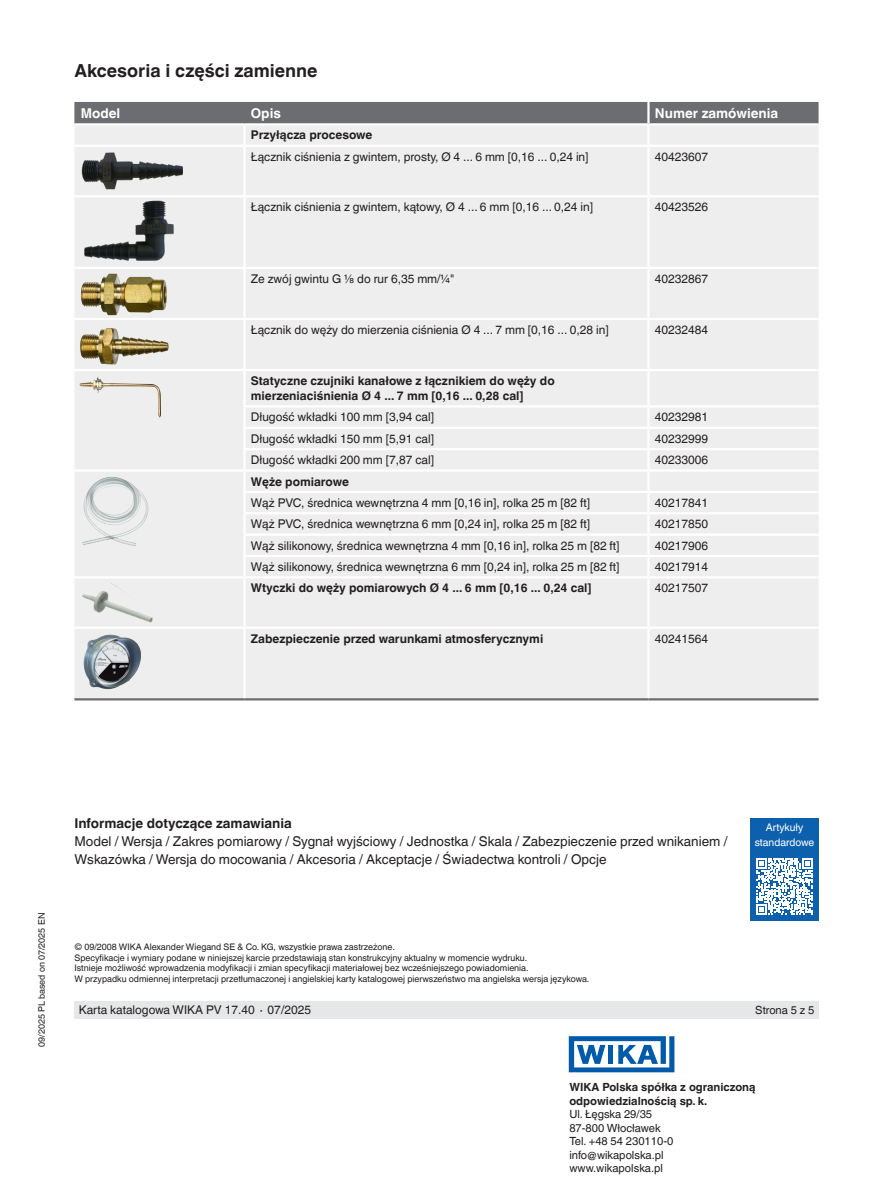
<style>
.page{position:relative;width:893px;height:1188px;background:#fff}
.page>*{position:absolute;margin:0;border:0;box-sizing:border-box;transform-origin:0 0}
.t1{font:700 18px "Helvetica World";color:#231f20}
.t2{font:13.5px/18px "Helvetica World";color:#231f20}
.t3{font:700 13.5px "Helvetica World";color:#231f20}
.t4{font:700 13.5px "Helvetica World";color:#fff}
.t5{font:12px "Helvetica World";color:#231f20}
.t6{font:700 12px/15px "Helvetica World";color:#231f20}
.t7{font:11.25px/13.5px "Helvetica World";color:#231f20}
.t8{font:700 11.25px/13.5px "Helvetica World";color:#231f20}
.t9{font:10.5px/15px "Helvetica World";color:#fff;text-align:center}
.t10{font:9px/10.5px "Helvetica World";color:#231f20}
</style>
<div class="page">
<div style="left:74px;top:1001px;width:745px;height:17px;background:#e6e7e9"></div>
<svg style="left:569px;top:1036px;width:105px;height:36px"></svg>
<div style="left:74px;top:102px;width:745px;height:21px;background:#6c6d70"></div>
<div style="left:75px;top:126px;width:743px;height:572px;background:#eeeeef"></div>
<hr style="left:647px;top:102px;width:3px;height:21px;background:#fff">
<hr style="left:74px;top:145px;width:170px;height:2px;background:#fff">
<hr style="left:74px;top:195px;width:170px;height:2px;background:#fff">
<hr style="left:647px;top:126px;width:3px;height:19px;background:#fff">
<hr style="left:647px;top:269px;width:3px;height:49px;background:#fff">
<hr style="left:243px;top:320px;width:3px;height:49px;background:#fff">
<hr style="left:647px;top:320px;width:3px;height:49px;background:#fff">
<hr style="left:74px;top:369px;width:170px;height:2px;background:#fff">
<hr style="left:244px;top:145px;width:404px;height:2px;background:#fff">
<hr style="left:648px;top:145px;width:171px;height:2px;background:#fff">
<hr style="left:647px;top:147px;width:3px;height:48px;background:#fff">
<hr style="left:244px;top:369px;width:404px;height:2px;background:#fff">
<hr style="left:243px;top:371px;width:3px;height:34px;background:#fff">
<hr style="left:648px;top:369px;width:171px;height:2px;background:#fff">
<hr style="left:647px;top:371px;width:3px;height:34px;background:#fff">
<hr style="left:243px;top:405px;width:405px;height:3px;background:#fff">
<hr style="left:243px;top:408px;width:3px;height:19px;background:#fff">
<hr style="left:648px;top:405px;width:171px;height:3px;background:#fff">
<hr style="left:647px;top:408px;width:3px;height:19px;background:#fff">
<hr style="left:243px;top:427px;width:405px;height:2px;background:#fff">
<hr style="left:243px;top:429px;width:3px;height:19px;background:#fff">
<hr style="left:648px;top:427px;width:171px;height:2px;background:#fff">
<hr style="left:647px;top:429px;width:3px;height:19px;background:#fff">
<hr style="left:244px;top:195px;width:404px;height:2px;background:#fff">
<hr style="left:648px;top:195px;width:171px;height:2px;background:#fff">
<hr style="left:647px;top:197px;width:3px;height:70px;background:#fff">
<hr style="left:243px;top:448px;width:405px;height:2px;background:#fff">
<hr style="left:243px;top:450px;width:3px;height:19px;background:#fff">
<hr style="left:648px;top:448px;width:171px;height:2px;background:#fff">
<hr style="left:647px;top:450px;width:3px;height:19px;background:#fff">
<hr style="left:244px;top:318px;width:404px;height:2px;background:#fff">
<hr style="left:648px;top:318px;width:171px;height:2px;background:#fff">
<hr style="left:244px;top:469px;width:404px;height:3px;background:#fff">
<hr style="left:648px;top:469px;width:171px;height:3px;background:#fff">
<hr style="left:647px;top:472px;width:3px;height:19px;background:#fff">
<hr style="left:243px;top:491px;width:405px;height:2px;background:#fff">
<hr style="left:648px;top:491px;width:171px;height:2px;background:#fff">
<hr style="left:647px;top:493px;width:3px;height:19px;background:#fff">
<hr style="left:243px;top:512px;width:405px;height:2px;background:#fff">
<hr style="left:648px;top:512px;width:171px;height:2px;background:#fff">
<hr style="left:647px;top:514px;width:3px;height:20px;background:#fff">
<hr style="left:243px;top:534px;width:405px;height:2px;background:#fff">
<hr style="left:648px;top:534px;width:171px;height:2px;background:#fff">
<hr style="left:647px;top:536px;width:3px;height:19px;background:#fff">
<hr style="left:243px;top:555px;width:405px;height:2px;background:#fff">
<hr style="left:648px;top:555px;width:171px;height:2px;background:#fff">
<hr style="left:647px;top:557px;width:3px;height:19px;background:#fff">
<hr style="left:74px;top:576px;width:170px;height:3px;background:#fff">
<hr style="left:244px;top:576px;width:404px;height:3px;background:#fff">
<hr style="left:243px;top:579px;width:3px;height:48px;background:#fff">
<hr style="left:648px;top:576px;width:171px;height:3px;background:#fff">
<hr style="left:647px;top:579px;width:3px;height:48px;background:#fff">
<hr style="left:74px;top:627px;width:170px;height:2px;background:#fff">
<hr style="left:244px;top:627px;width:404px;height:2px;background:#fff">
<hr style="left:243px;top:629px;width:3px;height:69px;background:#fff">
<hr style="left:648px;top:627px;width:171px;height:2px;background:#fff">
<hr style="left:647px;top:629px;width:3px;height:69px;background:#fff">
<hr style="left:74px;top:469px;width:170px;height:3px;background:#fff">
<hr style="left:243px;top:472px;width:3px;height:19px;background:#fff">
<hr style="left:243px;top:493px;width:3px;height:19px;background:#fff">
<hr style="left:243px;top:514px;width:3px;height:20px;background:#fff">
<hr style="left:243px;top:536px;width:3px;height:19px;background:#fff">
<hr style="left:243px;top:557px;width:3px;height:19px;background:#fff">
<hr style="left:243px;top:147px;width:3px;height:48px;background:#fff">
<hr style="left:243px;top:197px;width:3px;height:70px;background:#fff">
<hr style="left:74px;top:267px;width:170px;height:2px;background:#fff">
<hr style="left:243px;top:269px;width:3px;height:49px;background:#fff">
<hr style="left:74px;top:318px;width:170px;height:2px;background:#fff">
<hr style="left:243px;top:126px;width:3px;height:19px;background:#fff">
<hr style="left:244px;top:267px;width:404px;height:2px;background:#fff">
<hr style="left:648px;top:267px;width:171px;height:2px;background:#fff">
<hr style="left:74px;top:698px;width:170px;height:2px;background:#6c6d70">
<hr style="left:244px;top:698px;width:404px;height:2px;background:#6c6d70">
<hr style="left:648px;top:698px;width:171px;height:2px;background:#6c6d70">
<img style="left:81px;top:152px;width:102px;height:38px">
<img style="left:84px;top:199px;width:90px;height:62px">
<img style="left:78px;top:322px;width:93px;height:46px">
<img style="left:79px;top:374px;width:85px;height:45px">
<img style="left:79px;top:475px;width:70px;height:73px">
<img style="left:79px;top:583px;width:80px;height:51px">
<img style="left:83px;top:633px;width:61px;height:60px">
<img style="left:79px;top:270px;width:91px;height:45px">
<div style="left:750px;top:819px;width:69px;height:102px;background:#0c60ae"></div>
<svg style="left:757px;top:859px;width:55px;height:56px"></svg>
<h1 class="t1" style="left:74px;top:60px;width:244px">Akcesoria i części zamienne</h1>
<p class="t4" style="left:81px;top:105px;width:41px">Model</p>
<p class="t4" style="left:251px;top:105px;width:32px">Opis</p>
<p class="t4" style="left:655px;top:105px;width:125px">Numer zamówienia</p>
<p class="t6" style="left:251px;top:128px;width:123px">Przyłącza procesowe</p>
<p class="t5" style="left:251px;top:150px;width:339px">Łącznik ciśnienia z gwintem, prosty, Ø 4 ... 6 mm [0,16 ... 0,24 in]</p>
<p class="t5" style="left:655px;top:150px;width:55px">40423607</p>
<p class="t5" style="left:251px;top:200px;width:344px">Łącznik ciśnienia z gwintem, kątowy, Ø 4 ... 6 mm [0,16 ... 0,24 in]</p>
<p class="t5" style="left:655px;top:200px;width:55px">40423526</p>
<p class="t5" style="left:251px;top:272px;width:205px">Ze zwój gwintu G ⅛ do rur 6,35 mm/¼"</p>
<p class="t5" style="left:655px;top:272px;width:55px">40232867</p>
<p class="t5" style="left:251px;top:323px;width:359px">Łącznik do węży do mierzenia ciśnienia Ø 4 ... 7 mm [0,16 ... 0,28 in]</p>
<p class="t5" style="left:655px;top:323px;width:55px">40232484</p>
<p class="t6" style="left:251px;top:373px;width:305px">Statyczne czujniki kanałowe z łącznikiem do węży do mierzeniaciśnienia Ø 4 ... 7 mm [0,16 ... 0,28 cal]</p>
<p class="t5" style="left:251px;top:410px;width:185px">Długość wkładki 100 mm [3,94 cal]</p>
<p class="t5" style="left:655px;top:410px;width:55px">40232981</p>
<p class="t5" style="left:251px;top:432px;width:185px">Długość wkładki 150 mm [5,91 cal]</p>
<p class="t5" style="left:655px;top:432px;width:55px">40232999</p>
<p class="t5" style="left:251px;top:453px;width:185px">Długość wkładki 200 mm [7,87 cal]</p>
<p class="t5" style="left:655px;top:453px;width:55px">40233006</p>
<p class="t6" style="left:251px;top:474px;width:100px">Węże pomiarowe</p>
<p class="t5" style="left:251px;top:496px;width:341px">Wąż PVC, średnica wewnętrzna 4 mm [0,16 in], rolka 25 m [82 ft]</p>
<p class="t5" style="left:655px;top:496px;width:55px">40217841</p>
<p class="t5" style="left:251px;top:517px;width:341px">Wąż PVC, średnica wewnętrzna 6 mm [0,24 in], rolka 25 m [82 ft]</p>
<p class="t5" style="left:655px;top:517px;width:55px">40217850</p>
<p class="t5" style="left:251px;top:539px;width:370px">Wąż silikonowy, średnica wewnętrzna 4 mm [0,16 in], rolka 25 m [82 ft]</p>
<p class="t5" style="left:655px;top:539px;width:55px">40217906</p>
<p class="t5" style="left:251px;top:560px;width:370px">Wąż silikonowy, średnica wewnętrzna 6 mm [0,24 in], rolka 25 m [82 ft]</p>
<p class="t5" style="left:655px;top:560px;width:55px">40217914</p>
<p class="t6" style="left:251px;top:581px;width:342px">Wtyczki do węży pomiarowych Ø 4 ... 6 mm [0,16 ... 0,24 cal]</p>
<p class="t5" style="left:655px;top:581px;width:55px">40217507</p>
<p class="t6" style="left:251px;top:631px;width:294px">Zabezpieczenie przed warunkami atmosferycznymi</p>
<p class="t5" style="left:655px;top:632px;width:55px">40241564</p>
<p class="t10" style="left:36px;top:1047px;width:135px;rotate:-90deg">09/2025 PL based on 07/2025 EN</p>
<p class="t3" style="left:74px;top:816px;width:219px">Informacje dotyczące zamawiania</p>
<p class="t2" style="left:74px;top:833px;width:654px">Model / Wersja / Zakres pomiarowy / Sygnał wyjściowy / Jednostka / Skala / Zabezpieczenie przed wnikaniem /<br>Wskazówka / Wersja do mocowania / Akcesoria / Akceptacje / Świadectwa kontroli / Opcje</p>
<p class="t9" style="left:755px;top:820px;width:61px">Artykuły standardowe</p>
<p class="t10" style="left:74px;top:942px;width:516px">© 09/2008 WIKA Alexander Wiegand SE &amp; Co. KG, wszystkie prawa zastrzeżone.<br>Specyfikacje i wymiary podane w niniejszej karcie przedstawiają stan konstrukcyjny aktualny w momencie wydruku.<br>Istnieje możliwość wprowadzenia modyfikacji i zmian specyfikacji materiałowej bez wcześniejszego powiadomienia.<br>W przypadku odmiennej interpretacji przetłumaczonej i angielskiej karty katalogowej pierwszeństwo ma angielska wersja językowa.</p>
<p class="t5" style="left:79px;top:1003px;width:234px">Karta katalogowa WIKA PV 17.40 ∙ 07/2025</p>
<p class="t7" style="left:755px;top:1003px;width:61px">Strona 5 z 5</p>
<p class="t8" style="left:569px;top:1080px;width:188px">WIKA Polska spółka z ograniczoną odpowiedzialnością sp. k.</p>
<p class="t7" style="left:569px;top:1107px;width:106px">Ul. Łęgska 29/35<br>87-800 Włocławek<br>Tel. +48 54 230110-0 info@wikapolska.pl www.wikapolska.pl</p>
</div>
